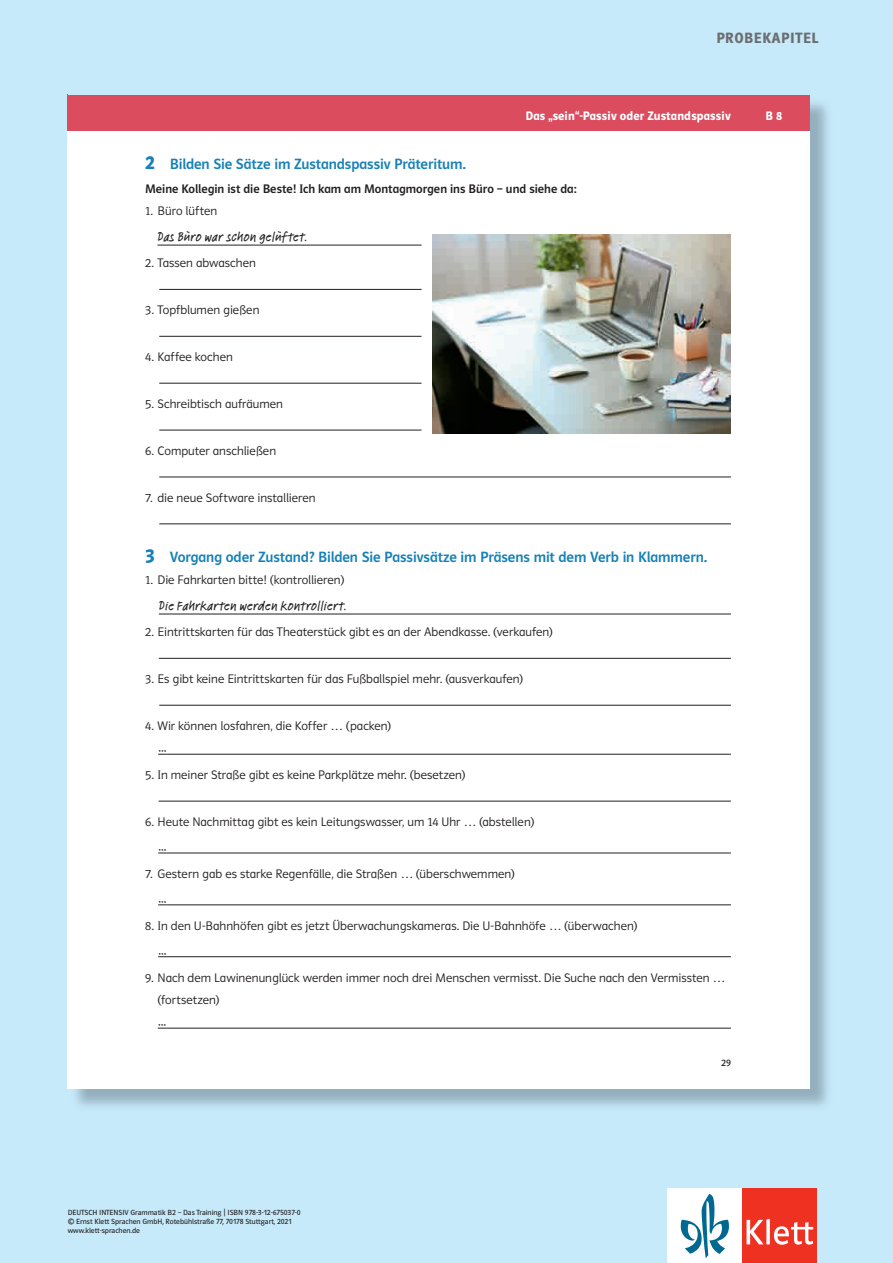
<style>
.page{position:relative;width:893px;height:1263px;background:#c6eafa}
.page>*{position:absolute;margin:0;border:0;box-sizing:border-box;transform-origin:0 0}
.t1{font:15px "Polo Basis TB Krftg";letter-spacing:-.005em;color:#1781b7}
.t2{font:600 15px "Polo CEF";letter-spacing:.04em;color:#6c6d70}
.t3{font:500 15px "Feltpen Com";color:#231f20}
.t4{font:500 13.65px "Feltpen Com";letter-spacing:.01em;color:#231f20}
.t5{font:12.45px/22.4px "Polo Basis TB Leicht";letter-spacing:.005em;color:#231f20}
.t6{font:12.45px "Polo Basis TB Krftg";letter-spacing:.005em;color:#231f20}
.t7{font:12.45px "Polo Basis TB Hfett";color:#fff}
.t8{font:9.9px "Polo Basis TB Buch";color:#231f20}
.t9{font:7.5px/9px "Polo CEF";color:#231f20}
.s1{font-family:"Polo Basis TB Hfett";font-size:19.95px}
</style>
<div class="page">
<div style="left:668px;top:1188px;width:74px;height:75px;background:#fff"></div>
<div style="left:742px;top:1188px;width:74px;height:75px;background:#ef3122"></div>
<svg style="left:746px;top:1219px;width:67px;height:26px"></svg>
<svg style="left:681px;top:1194px;width:48px;height:64px"></svg>
<div style="left:68px;top:95px;width:742px;height:994px;background:#fff"></div>
<div style="left:68px;top:95px;width:742px;height:36px;background:#db4c5f"></div>
<hr style="left:157px;top:245px;width:265px;height:1px;background:#231f20">
<hr style="left:159px;top:289px;width:263px;height:1px;background:#231f20">
<hr style="left:159px;top:336px;width:263px;height:1px;background:#231f20">
<hr style="left:159px;top:383px;width:263px;height:1px;background:#231f20">
<hr style="left:159px;top:430px;width:263px;height:1px;background:#231f20">
<hr style="left:159px;top:477px;width:572px;height:1px;background:#231f20">
<hr style="left:159px;top:523px;width:572px;height:1px;background:#231f20">
<hr style="left:159px;top:614px;width:572px;height:1px;background:#231f20">
<hr style="left:159px;top:658px;width:572px;height:1px;background:#231f20">
<hr style="left:159px;top:705px;width:572px;height:1px;background:#231f20">
<hr style="left:167px;top:754px;width:564px;height:1px;background:#231f20">
<hr style="left:159px;top:801px;width:572px;height:1px;background:#231f20">
<hr style="left:167px;top:853px;width:564px;height:1px;background:#231f20">
<hr style="left:167px;top:904px;width:564px;height:1px;background:#231f20">
<hr style="left:167px;top:956px;width:564px;height:1px;background:#231f20">
<hr style="left:166px;top:1028px;width:565px;height:1px;background:#231f20">
<img style="left:432px;top:235px;width:299px;height:199px">
<p class="t2" style="left:716px;top:29px;width:104px">PROBEKAPITEL</p>
<p class="t7" style="left:526px;top:109px;width:207px">Das „sein“-Passiv oder Zustandspassiv</p>
<p class="t7" style="left:765px;top:109px;width:18px">B 8</p>
<p class="t1" style="left:145px;top:155px;width:322px"><span class="s1">2</span> Bilden Sie Sätze im Zustandspassiv Präteritum.</p>
<p class="t6" style="left:145px;top:182px;width:433px">Meine Kollegin ist die Beste! Ich kam am Montagmorgen ins Büro – und siehe da:</p>
<p class="t5" style="left:145px;top:200px;width:74px">1. Büro lüften</p>
<p class="t4" style="left:157px;top:228px;width:151px">Das Büro war schon gelüftet.</p>
<p class="t5" style="left:145px;top:252px;width:112px">2. Tassen abwaschen</p>
<p class="t5" style="left:145px;top:299px;width:116px">3. Topfblumen gießen</p>
<p class="t5" style="left:145px;top:346px;width:89px">4. Kaffee kochen</p>
<p class="t5" style="left:145px;top:393px;width:139px">5. Schreibtisch aufräumen</p>
<p class="t5" style="left:145px;top:440px;width:132px">6. Computer anschließen</p>
<p class="t5" style="left:145px;top:486px;width:172px">7. die neue Software installieren</p>
<p class="t1" style="left:145px;top:549px;width:564px"><span class="s1">3</span> Vorgang oder Zustand? Bilden Sie Passivsätze im Präsens mit dem Verb in Klammern.</p>
<p class="t5" style="left:145px;top:569px;width:201px">1. Die Fahrkarten bitte! (kontrollieren)</p>
<p class="t4" style="left:159px;top:597px;width:189px">Die Fahrkarten werden kontrolliert.</p>
<p class="t5" style="left:145px;top:621px;width:409px">2. Eintrittskarten für das Theaterstück gibt es an der Abendkasse. (verkaufen)</p>
<p class="t5" style="left:145px;top:668px;width:380px">3. Es gibt keine Eintrittskarten für das Fußballspiel mehr. (ausverkaufen)</p>
<p class="t5" style="left:145px;top:715px;width:248px">4. Wir können losfahren, die Koffer … (packen)</p>
<p class="t3" style="left:158px;top:737px;width:10px">…</p>
<p class="t5" style="left:145px;top:764px;width:322px">5. In meiner Straße gibt es keine Parkplätze mehr. (besetzen)</p>
<p class="t5" style="left:145px;top:811px;width:391px">6. Heute Nachmittag gibt es kein Leitungswasser, um 14 Uhr … (abstellen)</p>
<p class="t3" style="left:158px;top:836px;width:10px">…</p>
<p class="t5" style="left:145px;top:862px;width:371px">7. Gestern gab es starke Regenfälle, die Straßen … (überschwemmen)</p>
<p class="t3" style="left:158px;top:888px;width:10px">…</p>
<p class="t5" style="left:145px;top:914px;width:494px">8. In den U-Bahnhöfen gibt es jetzt Überwachungskameras. Die U-Bahnhöfe … (überwachen)</p>
<p class="t3" style="left:158px;top:940px;width:10px">…</p>
<p class="t5" style="left:157px;top:966px;width:569px;text-indent:-12px">9. Nach dem Lawinenunglück werden immer noch drei Menschen vermisst. Die Suche nach den Vermissten … (fortsetzen)</p>
<p class="t3" style="left:158px;top:1011px;width:10px">…</p>
<p class="t9" style="left:68px;top:1208px;width:234px">DEUTSCH INTENSIV Grammatik B2 – Das Training ⏐ ISBN 978-3-12-675037-0 © Ernst Klett Sprachen GmbH, Rotebühlstraße 77, 70178 Stuttgart, 2021 www.klett-sprachen.de</p>
<p class="t8" style="left:721px;top:1057px;width:11px">29</p>
</div>
